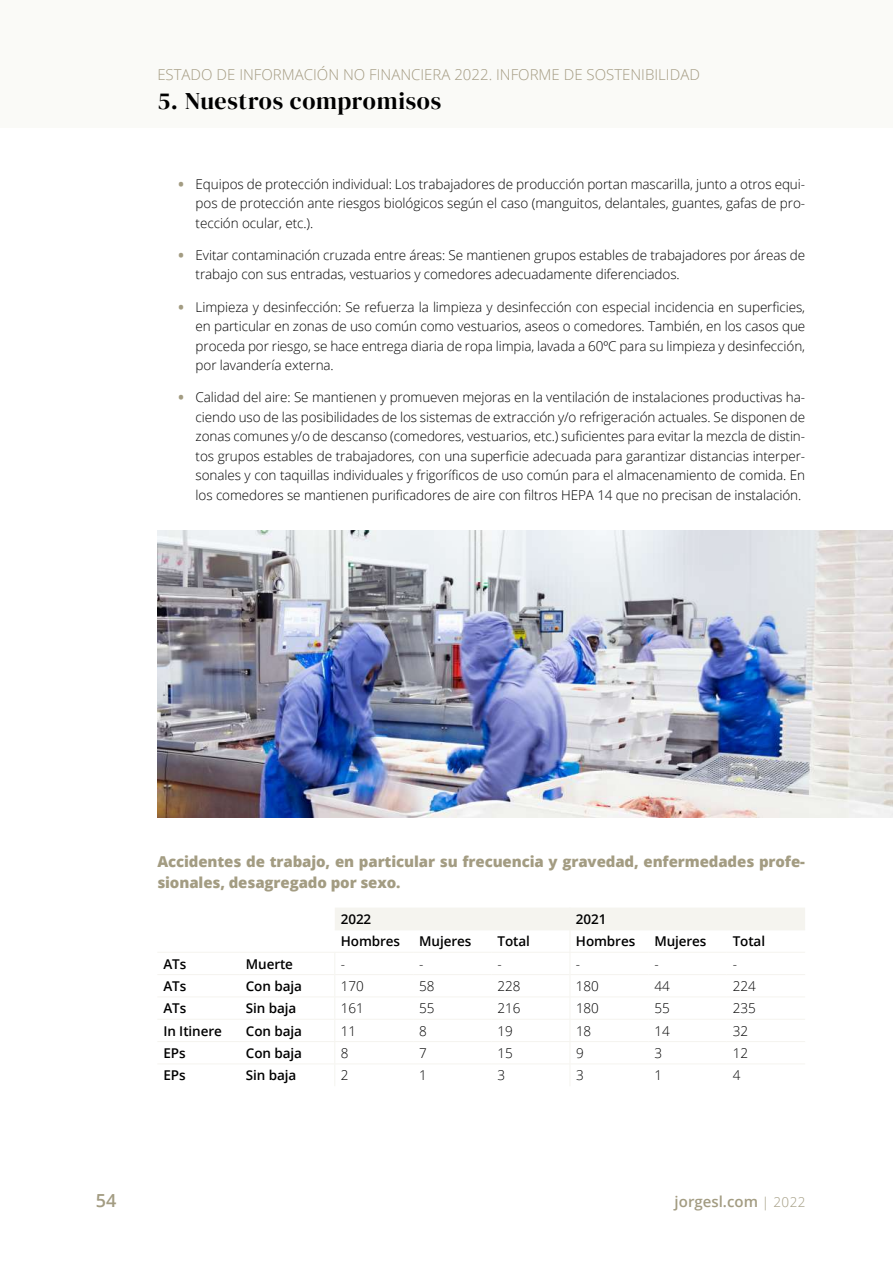
<style>
.page{position:relative;width:893px;height:1263px;background:#fff}
.page>*{position:absolute;margin:0;border:0;box-sizing:border-box;transform-origin:0 0}
.t1{font:24px "DM Serif Display";letter-spacing:.03em;color:#000}
.t2{font:600 18px "Open Sans";color:#a39c82}
.t3{font:800 15px/21px "Open Sans";letter-spacing:-.005em;color:#a39c82}
.t4{font:300 15px "Open Sans";color:#a49b82}
.t5{font:600 15px "Open Sans";color:#a39c82}
.t6{font:300 13.5px/19.5px "Open Sans";letter-spacing:-.005em;color:#000;text-align:justify}
.t7{font:600 13.5px "Open Sans";letter-spacing:-.005em;color:#000}
.s1{font-weight:800;color:#a39c82}
.s2{font-weight:300;font-size:13.5px}
</style>
<div class="page">
<div style="left:0;top:0;width:893px;height:128px;background:#fafaf7"></div>
<img style="left:157px;top:531px;width:736px;height:286px">
<hr style="left:157px;top:952px;width:83px;height:1px;background:#f5f4ef">
<hr style="left:240px;top:952px;width:95px;height:1px;background:#f5f4ef">
<hr style="left:157px;top:974px;width:83px;height:1px;background:#f5f4ef">
<hr style="left:240px;top:974px;width:94px;height:1px;background:#f5f4ef">
<hr style="left:157px;top:996px;width:83px;height:1px;background:#f5f4ef">
<hr style="left:240px;top:996px;width:95px;height:1px;background:#f5f4ef">
<hr style="left:157px;top:1019px;width:83px;height:1px;background:#f5f4ef">
<hr style="left:240px;top:1019px;width:95px;height:1px;background:#f5f4ef">
<hr style="left:157px;top:1041px;width:83px;height:1px;background:#f5f4ef">
<hr style="left:240px;top:1041px;width:95px;height:1px;background:#f5f4ef">
<hr style="left:157px;top:1063px;width:83px;height:1px;background:#f5f4ef">
<hr style="left:240px;top:1063px;width:95px;height:1px;background:#f5f4ef">
<svg style="left:334px;top:908px;width:471px;height:178px"></svg>
<p class="t4" style="left:157px;top:64px;width:544px">ESTADO DE INFORMACIÓN NO FINANCIERA 2022. INFORME DE SOSTENIBILIDAD</p>
<h1 class="t1" style="left:157px;top:87px;width:285px">5. Nuestros compromisos</h1>
<p class="t6" style="left:196px;top:174px;width:611px;text-indent:-17px"><span class="s1">•</span> Equipos de protección individual: Los trabajadores de producción portan mascarilla, junto a otros equi&shy;pos de protección ante riesgos biológicos según el caso (manguitos, delantales, guantes, gafas de pro&shy;tección ocular, etc.).</p>
<p class="t6" style="left:196px;top:245px;width:611px;text-indent:-17px"><span class="s1">•</span> Evitar contaminación cruzada entre áreas: Se mantienen grupos estables de trabajadores por áreas de trabajo con sus entradas, vestuarios y comedores adecuadamente diferenciados.</p>
<p class="t6" style="left:196px;top:297px;width:611px;text-indent:-17px"><span class="s1">•</span> Limpieza y desinfección: Se refuerza la limpieza y desinfección con especial incidencia en superficies, en particular en zonas de uso común como vestuarios, aseos o comedores. También, en los casos que proceda por riesgo, se hace entrega diaria de ropa limpia, lavada a 60ºC para su limpieza y desinfección, por lavandería externa.</p>
<p class="t6" style="left:196px;top:387px;width:611px;text-indent:-17px"><span class="s1">•</span> Calidad del aire: Se mantienen y promueven mejoras en la ventilación de instalaciones productivas ha&shy;ciendo uso de las posibilidades de los sistemas de extracción y/o refrigeración actuales. Se disponen de zonas comunes y/o de descanso (comedores, vestuarios, etc.) suficientes para evitar la mezcla de distin&shy;tos grupos estables de trabajadores, con una superficie adecuada para garantizar distancias interper&shy;sonales y con taquillas individuales y frigoríficos de uso común para el almacenamiento de comida. En los comedores se mantienen purificadores de aire con filtros HEPA 14 que no precisan de instalación.</p>
<p class="t3" style="left:157px;top:850px;width:649px">Accidentes de trabajo, en particular su frecuencia y gravedad, enfermedades profe&shy;sionales, desagregado por sexo.</p>
<p class="t7" style="left:341px;top:910px;width:32px">2022</p>
<p class="t7" style="left:576px;top:910px;width:32px">2021</p>
<p class="t7" style="left:341px;top:932px;width:61px">Hombres</p>
<p class="t7" style="left:419px;top:932px;width:54px">Mujeres</p>
<p class="t7" style="left:498px;top:932px;width:34px">Total</p>
<p class="t7" style="left:576px;top:932px;width:61px">Hombres</p>
<p class="t7" style="left:654px;top:932px;width:54px">Mujeres</p>
<p class="t7" style="left:733px;top:932px;width:34px">Total</p>
<p class="t7" style="left:163px;top:954px;width:24px">ATs</p>
<p class="t7" style="left:246px;top:954px;width:49px">Muerte</p>
<p class="t6" style="left:341px;top:953px;width:5px">-</p>
<p class="t7" style="left:163px;top:977px;width:24px">ATs</p>
<p class="t7" style="left:246px;top:977px;width:58px">Con baja</p>
<p class="t6" style="left:341px;top:976px;width:24px">170</p>
<p class="t6" style="left:419px;top:976px;width:17px">58</p>
<p class="t6" style="left:498px;top:976px;width:24px">228</p>
<p class="t6" style="left:576px;top:976px;width:24px">180</p>
<p class="t6" style="left:654px;top:976px;width:17px">44</p>
<p class="t6" style="left:733px;top:976px;width:24px">224</p>
<p class="t7" style="left:163px;top:999px;width:24px">ATs</p>
<p class="t7" style="left:246px;top:999px;width:52px">Sin baja</p>
<p class="t6" style="left:341px;top:998px;width:24px">161</p>
<p class="t6" style="left:419px;top:998px;width:17px">55</p>
<p class="t6" style="left:498px;top:998px;width:24px">216</p>
<p class="t6" style="left:576px;top:998px;width:24px">180</p>
<p class="t6" style="left:654px;top:998px;width:17px">55</p>
<p class="t6" style="left:733px;top:998px;width:24px">235</p>
<p class="t7" style="left:163px;top:1021px;width:60px">In Itinere</p>
<p class="t7" style="left:246px;top:1021px;width:58px">Con baja</p>
<p class="t6" style="left:341px;top:1020px;width:17px">11</p>
<p class="t6" style="left:419px;top:1020px;width:9px">8</p>
<p class="t6" style="left:498px;top:1020px;width:17px">19</p>
<p class="t6" style="left:576px;top:1020px;width:17px">18</p>
<p class="t6" style="left:654px;top:1020px;width:17px">14</p>
<p class="t6" style="left:733px;top:1020px;width:17px">32</p>
<p class="t7" style="left:163px;top:1044px;width:24px">EPs</p>
<p class="t7" style="left:246px;top:1044px;width:58px">Con baja</p>
<p class="t6" style="left:341px;top:1043px;width:9px">8</p>
<p class="t6" style="left:419px;top:1043px;width:9px">7</p>
<p class="t6" style="left:498px;top:1043px;width:17px">15</p>
<p class="t6" style="left:576px;top:1043px;width:9px">9</p>
<p class="t6" style="left:654px;top:1043px;width:9px">3</p>
<p class="t6" style="left:733px;top:1043px;width:17px">12</p>
<p class="t7" style="left:163px;top:1066px;width:24px">EPs</p>
<p class="t7" style="left:246px;top:1066px;width:52px">Sin baja</p>
<p class="t6" style="left:341px;top:1065px;width:9px">2</p>
<p class="t6" style="left:419px;top:1065px;width:9px">1</p>
<p class="t6" style="left:498px;top:1065px;width:9px">3</p>
<p class="t6" style="left:576px;top:1065px;width:9px">3</p>
<p class="t6" style="left:654px;top:1065px;width:9px">1</p>
<p class="t6" style="left:733px;top:1065px;width:9px">4</p>
<h2 class="t2" style="left:96px;top:1188px;width:22px">54</h2>
<p class="t5" style="left:675px;top:1191px;width:132px">jorgesl.com <span class="s2">| 2022</span></p>
</div>
